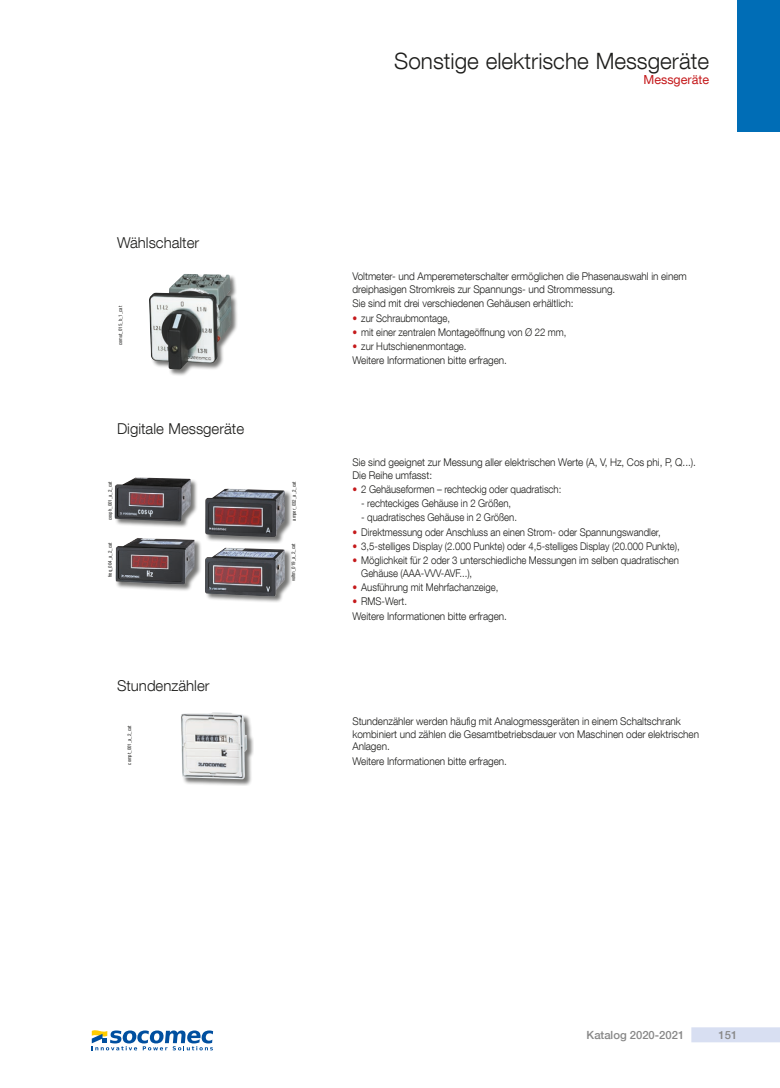
<style>
.page{position:relative;width:780px;height:1088px;background:#fff}
.page>*{position:absolute;margin:0;border:0;box-sizing:border-box;transform-origin:0 0}
.t1{font:300 22.5px "Helvetica Neue LT Com";color:#1d1d1b}
.t2{font:300 15px "Helvetica Neue LT Com";color:#1d1d1b}
.t3{font:12.5px "Helvetica Neue LT Com";color:#c51a1c}
.t4{font:500 11.25px "Helvetica Neue LT Com";color:#878787}
.t5{font:300 10.62px/14.2px "Helvetica Neue LT Com";letter-spacing:-.005em;color:#1d1d1b;scale:.9 1}
.t6{font:300 10.62px/12.5px "Helvetica Neue LT Com";letter-spacing:-.005em;color:#1d1d1b;scale:.94 1}
.t7{font:condensed 5px "Helvetica Neue LT Com";color:#1d1d1b}
.s1{color:#c51a1c}
</style>
<div class="page">
<div style="left:691px;top:1027px;width:89px;height:15px;background:#d8dff2"></div>
<div style="left:737px;top:0;width:43px;height:131px;background:#006db6"></div>
<div style="left:149px;top:274px;width:90px;height:102px;background:#1d1d1b;opacity:.6"></div>
<img style="left:149px;top:274px;width:82px;height:95px">
<div style="left:116px;top:538px;width:86px;height:53px;background:#1d1d1b;opacity:.6"></div>
<img style="left:116px;top:538px;width:78px;height:46px">
<div style="left:115px;top:477px;width:83px;height:51px;background:#1d1d1b;opacity:.6"></div>
<img style="left:115px;top:477px;width:76px;height:44px">
<div style="left:205px;top:488px;width:87px;height:56px;background:#1d1d1b;opacity:.6"></div>
<img style="left:205px;top:489px;width:80px;height:48px">
<div style="left:205px;top:547px;width:87px;height:57px;background:#1d1d1b;opacity:.6"></div>
<img style="left:205px;top:548px;width:80px;height:48px">
<div style="left:181px;top:712px;width:73px;height:74px;background:#1d1d1b;opacity:.6"></div>
<img style="left:181px;top:712px;width:66px;height:67px">
<svg style="left:92px;top:1030px;width:121px;height:20px"></svg>
<h1 class="t1" style="left:394px;top:47px;width:316px">Sonstige elektrische Messgeräte</h1>
<p class="t3" style="left:643px;top:72px;width:67px">Messgeräte</p>
<h2 class="t2" style="left:117px;top:234px;width:84px">Wählschalter</h2>
<p class="t7" style="left:118px;top:345px;width:41px;rotate:-90deg">comut_015_b_1_cat</p>
<h2 class="t2" style="left:117px;top:420px;width:129px">Digitale Messgeräte</h2>
<p class="t7" style="left:107px;top:520px;width:40px;rotate:-90deg">cosph_001_a_2_cat</p>
<p class="t7" style="left:291px;top:521px;width:41px;rotate:-90deg">amper_032_a_2_cat</p>
<p class="t7" style="left:290px;top:581px;width:39px;rotate:-90deg">voltm_019_a_2_cat</p>
<p class="t7" style="left:107px;top:577px;width:36px;rotate:-90deg">freq_004_a_2_cat</p>
<h2 class="t2" style="left:117px;top:677px;width:94px">Stundenzähler</h2>
<p class="t7" style="left:126px;top:764px;width:41px;rotate:-90deg">compt_001_a_2_cat</p>
<p class="t6" style="left:352px;top:270px;width:357px">Voltmeter- und Amperemeterschalter ermöglichen die Phasenauswahl in einem dreiphasigen Stromkreis zur Spannungs- und Strommessung.</p>
<p class="t6" style="left:352px;top:297px;width:237px">Sie sind mit drei verschiedenen Gehäusen erhältlich:</p>
<p class="t5" style="left:352px;top:310px;width:110px"><span class="s1">•</span> zur Schraubmontage,</p>
<p class="t5" style="left:352px;top:325px;width:239px"><span class="s1">•</span> mit einer zentralen Montageöffnung von Ø 22 mm,</p>
<p class="t5" style="left:352px;top:339px;width:173px"><span class="s1">•</span> zur Hutschienenmontage.<br>Weitere Informationen bitte erfragen.</p>
<p class="t6" style="left:352px;top:456px;width:367px">Sie sind geeignet zur Messung aller elektrischen Werte (A, V, Hz, Cos phi, P, Q...).<br>Die Reihe umfasst:</p>
<p class="t5" style="left:352px;top:482px;width:234px"><span class="s1">•</span> 2 Gehäuseformen – rechteckig oder quadratisch:</p>
<p class="t5" style="left:361px;top:496px;width:168px">- rechteckiges Gehäuse in 2 Größen,</p>
<p class="t5" style="left:361px;top:510px;width:174px">- quadratisches Gehäuse in 2 Größen.</p>
<p class="t5" style="left:352px;top:525px;width:344px"><span class="s1">•</span> Direktmessung oder Anschluss an einen Strom- oder Spannungswandler,</p>
<p class="t5" style="left:352px;top:539px;width:365px"><span class="s1">•</span> 3,5-stelliges Display (2.000 Punkte) oder 4,5-stelliges Display (20.000 Punkte),</p>
<p class="t5" style="left:361px;top:554px;width:354px;line-height:12.5px;text-indent:-9px"><span class="s1">•</span> Möglichkeit für 2 oder 3 unterschiedliche Messungen im selben quadratischen<br>Gehäuse (AAA-VVV-AVF...),</p>
<p class="t5" style="left:352px;top:580px;width:164px"><span class="s1">•</span> Ausführung mit Mehrfachanzeige,</p>
<p class="t5" style="left:352px;top:594px;width:173px"><span class="s1">•</span> RMS-Wert.<br>Weitere Informationen bitte erfragen.</p>
<p class="t6" style="left:352px;top:715px;width:370px">Stundenzähler werden häufig mit Analogmessgeräten in einem Schaltschrank kombiniert und zählen die Gesamtbetriebsdauer von Maschinen oder elektrischen<br>Anlagen.</p>
<p class="t6" style="left:352px;top:754px;width:166px">Weitere Informationen bitte erfragen.</p>
<p class="t4" style="left:586px;top:1028px;width:99px">Katalog 2020-2021</p>
<p class="t4" style="left:718px;top:1028px;width:20px">151</p>
</div>
